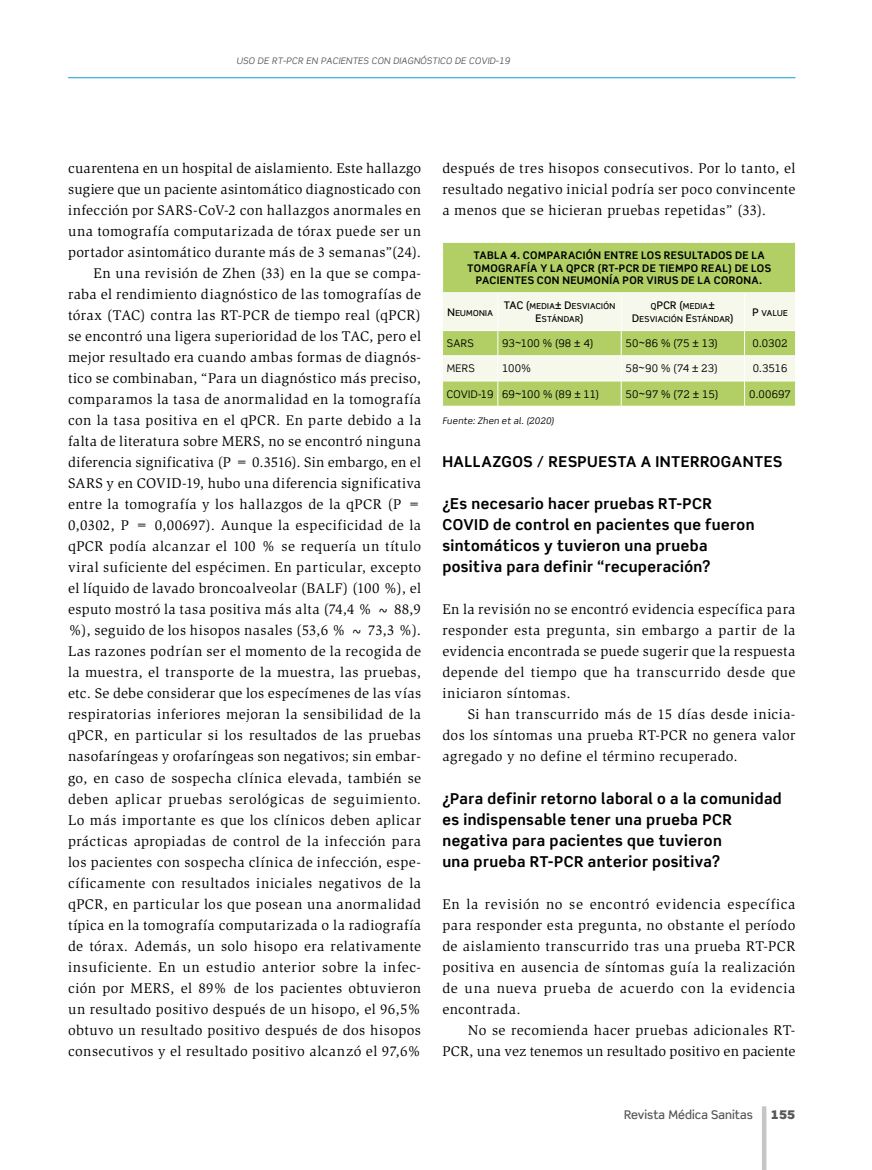
<style>
.page{position:relative;width:872px;height:1170px;background:#fff}
.page>*{position:absolute;margin:0;border:0;box-sizing:border-box;transform-origin:0 0}
._10Subt_2{font:700 15px/21px "Scene Std";letter-spacing:.03em;color:#000}
._09Subt_1{font:700 15px "Scene Std";letter-spacing:.035em;color:#000}
._01Body_text{font:14.4px/21px "Slimbach Std";letter-spacing:.025em;color:#000;text-align:justify}
._02Body_sin_sang{font:14.4px/21px "Slimbach Std";letter-spacing:.035em;color:#000;text-align:justify}
.t1{font:500 12px "Scene Std";color:#575756}
.t2{font:900 12px "Scene Std";color:#575756}
._15Tit_Tabla{font:700 10.5px/12.6px "Scene Std";letter-spacing:.035em;color:#000;text-align:center}
._14texto_tablas{font:10.5px "Scene Std";letter-spacing:.015em;color:#000}
._16Encabezado{font:500 10.5px "Scene Std";color:#000}
.t3{font:italic 9px "Scene Std";letter-spacing:.02em;color:#575756}
._17Fuente{font:italic 9px "Scene Std";letter-spacing:.03em;color:#000}
._16Encabezado-2{font:500 8.25px/12.6px "Scene Std";letter-spacing:.04em;color:#000}
.s1{font-size:10.5px}
.s2{font-size:8.25px}
</style>
<div class="page">
<hr style="left:68px;top:77px;width:727px;height:1px;background:#169ad3">
<hr style="left:762px;top:1106px;width:4px;height:63px;background:#c6c6c6">
<div style="left:443px;top:243px;width:352px;height:49px;background:#b2cf65"></div>
<svg style="left:442px;top:293px;width:354px;height:113px;background:#d9e6b3"></svg>
<p class="t3" style="left:236px;top:55px;width:275px">USO DE RT-PCR EN PACIENTES CON DIAGNÓSTICO DE COVID-19</p>
<p class="_01Body_text" style="left:68px;top:158px;width:354px">cuarentena en un hospital de aislamiento. Este hallazgo sugiere que un paciente asintomático diagnosticado con infección por SARS-CoV-2 con hallazgos anormales en una tomografía computarizada de tórax puede ser un portador asintomático durante más de 3 semanas”(24).</p>
<p class="_01Body_text" style="left:68px;top:263px;width:355px;text-indent:26px">En una revisión de Zhen (33) en la que se compa&shy;raba el rendimiento diagnóstico de las tomografías de tórax (TAC) contra las RT-PCR de tiempo real (qPCR) se encontró una ligera superioridad de los TAC, pero el mejor resultado era cuando ambas formas de diagnós&shy;tico se combinaban, “Para un diagnóstico más preciso, comparamos la tasa de anormalidad en la tomografía con la tasa positiva en el qPCR. En parte debido a la falta de literatura sobre MERS, no se encontró ninguna diferencia significativa (P = 0.3516). Sin embargo, en el SARS y en COVID-19, hubo una diferencia significativa entre la tomografía y los hallazgos de la qPCR (P = 0,0302, P = 0,00697). Aunque la especificidad de la qPCR podía alcanzar el 100 % se requería un título viral suficiente del espécimen. En particular, excepto el líquido de lavado broncoalveolar (BALF) (100 %), el esputo mostró la tasa positiva más alta (74,4 % ~ 88,9 %), seguido de los hisopos nasales (53,6 % ~ 73,3 %).<br>Las razones podrían ser el momento de la recogida de la muestra, el transporte de la muestra, las pruebas, etc. Se debe considerar que los especímenes de las vías respiratorias inferiores mejoran la sensibilidad de la qPCR, en particular si los resultados de las pruebas nasofaríngeas y orofaríngeas son negativos; sin embar&shy;go, en caso de sospecha clínica elevada, también se deben aplicar pruebas serológicas de seguimiento.<br>Lo más importante es que los clínicos deben aplicar prácticas apropiadas de control de la infección para los pacientes con sospecha clínica de infección, espe&shy;cíficamente con resultados iniciales negativos de la qPCR, en particular los que posean una anormalidad típica en la tomografía computarizada o la radiografía de tórax. Además, un solo hisopo era relativamente insuficiente. En un estudio anterior sobre la infec&shy;ción por MERS, el 89% de los pacientes obtuvieron un resultado positivo después de un hisopo, el 96,5% obtuvo un resultado positivo después de dos hisopos consecutivos y el resultado positivo alcanzó el 97,6%</p>
<p class="_01Body_text" style="left:442px;top:158px;width:354px">después de tres hisopos consecutivos. Por lo tanto, el resultado negativo inicial podría ser poco convincente a menos que se hicieran pruebas repetidas” (33).</p>
<p class="_15Tit_Tabla" style="left:467px;top:249px;width:305px">TABLA 4. COMPARACIÓN ENTRE LOS RESULTADOS DE LA<br>TOMOGRAFÍA Y LA QPCR (RT-PCR DE TIEMPO REAL) DE LOS<br>PACIENTES CON NEUMONÍA POR VIRUS DE LA CORONA.</p>
<p class="_16Encabezado-2" style="left:447px;top:306px;width:47px"><span class="s1">N</span> EUMONIA</p>
<p class="_16Encabezado" style="left:504px;top:299px;width:8px">TAC</p>
<p class="_16Encabezado-2" style="left:535px;top:300px;width:81px;text-indent:-9px"><span class="s1">(</span>MEDIA<span class="s1">± D</span>ESVIACIÓN<br><span class="s1">E</span>STÁNDAR<span class="s1">)</span></p>
<p class="_16Encabezado" style="left:651px;top:299px;width:14px"><span class="s2">Q</span>PCR</p>
<p class="_16Encabezado-2" style="left:632px;top:300px;width:103px;text-indent:47px"><span class="s1">(</span>MEDIA<span class="s1">±<br>D</span>ESVIACIÓN <span class="s1">E</span>STÁNDAR<span class="s1">)</span></p>
<p class="_16Encabezado-2" style="left:752px;top:306px;width:37px"><span class="s1">P</span> VALUE</p>
<p class="_14texto_tablas" style="left:447px;top:337px;width:28px">SARS</p>
<p class="_14texto_tablas" style="left:502px;top:337px;width:93px">93~100 % (98 ± 4)</p>
<p class="_14texto_tablas" style="left:625px;top:337px;width:94px">50~86 % (75 ± 13)</p>
<p class="_14texto_tablas" style="left:752px;top:337px;width:37px">0.0302</p>
<p class="_14texto_tablas" style="left:447px;top:362px;width:30px">MERS</p>
<p class="_14texto_tablas" style="left:502px;top:362px;width:30px">100%</p>
<p class="_14texto_tablas" style="left:625px;top:362px;width:94px">58~90 % (74 ± 23)</p>
<p class="_14texto_tablas" style="left:752px;top:362px;width:36px">0.3516</p>
<p class="_14texto_tablas" style="left:447px;top:387px;width:48px">COVID-19</p>
<p class="_14texto_tablas" style="left:502px;top:387px;width:98px">69~100 % (89 ± 11)</p>
<p class="_14texto_tablas" style="left:625px;top:387px;width:94px">50~97 % (72 ± 15)</p>
<p class="_14texto_tablas" style="left:749px;top:387px;width:43px">0.00697</p>
<p class="_17Fuente" style="left:442px;top:414px;width:113px">Fuente: Zhen et al. (2020)</p>
<p class="_09Subt_1" style="left:442px;top:452px;width:341px">HALLAZGOS / RESPUESTA A INTERROGANTES</p>
<p class="_10Subt_2" style="left:442px;top:493px;width:314px">¿Es necesario hacer pruebas RT-PCR COVID de control en pacientes que fueron sintomáticos y tuvieron una prueba positiva para definir “recuperación?</p>
<p class="_02Body_sin_sang" style="left:442px;top:599px;width:354px">En la revisión no se encontró evidencia específica para responder esta pregunta, sin embargo a partir de la evidencia encontrada se puede sugerir que la respuesta depende del tiempo que ha transcurrido desde que iniciaron síntomas.</p>
<p class="_01Body_text" style="left:442px;top:704px;width:354px;text-indent:26px">Si han transcurrido más de 15 días desde inicia&shy;dos los síntomas una prueba RT-PCR no genera valor agregado y no define el término recuperado.</p>
<p class="_10Subt_2" style="left:442px;top:787px;width:341px">¿Para definir retorno laboral o a la comunidad es indispensable tener una prueba PCR negativa para pacientes que tuvieron<br>una prueba RT-PCR anterior positiva?</p>
<p class="_02Body_sin_sang" style="left:442px;top:893px;width:354px">En la revisión no se encontró evidencia específica para responder esta pregunta, no obstante el período de aislamiento transcurrido tras una prueba RT-PCR positiva en ausencia de síntomas guía la realización de una nueva prueba de acuerdo con la evidencia encontrada.</p>
<p class="_01Body_text" style="left:442px;top:1019px;width:354px;text-align:right">No se recomienda hacer pruebas adicionales RT-<br>PCR, una vez tenemos un resultado positivo en paciente</p>
<p class="t1" style="left:624px;top:1106px;width:130px">Revista Médica Sanitas</p>
<p class="t2" style="left:771px;top:1106px;width:26px">155</p>
</div>
